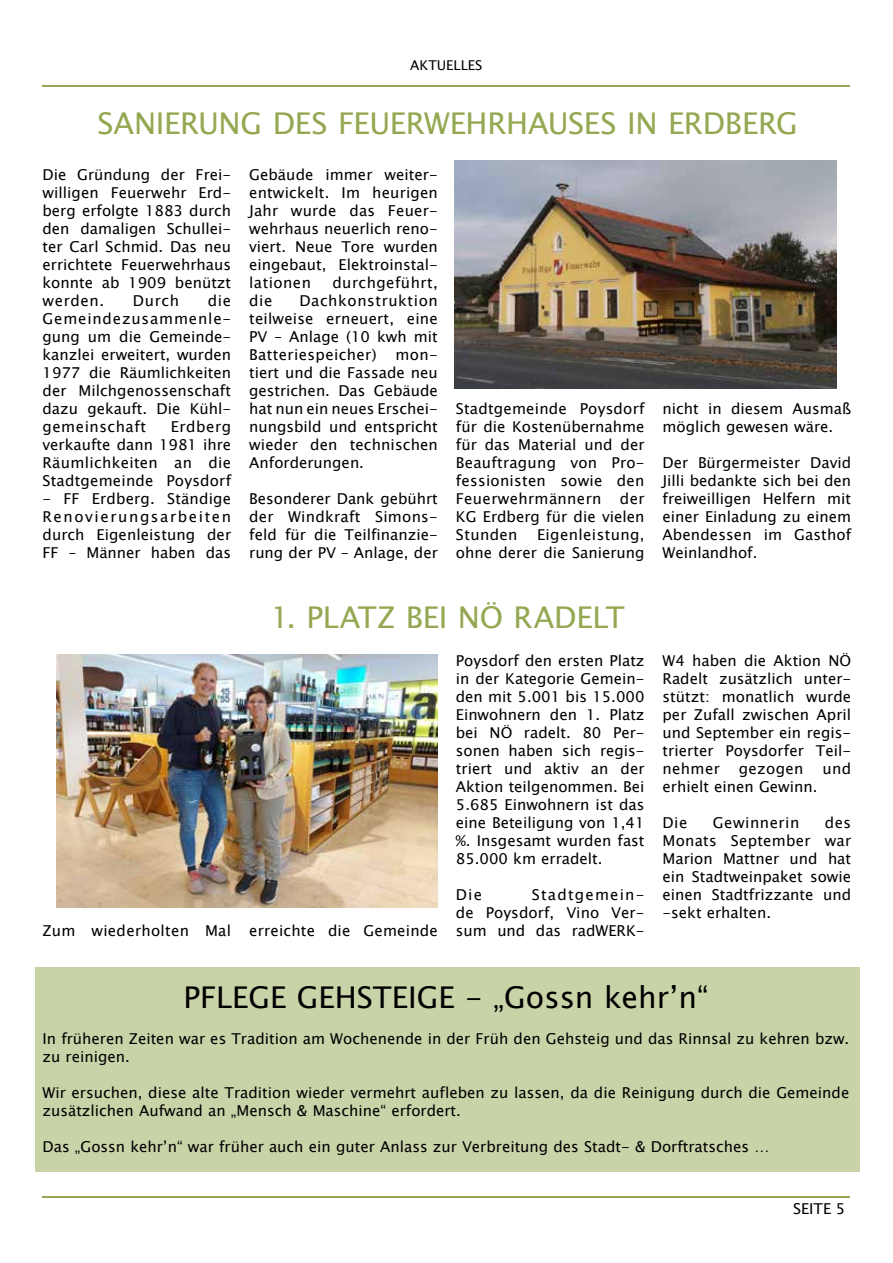
<style>
.page{position:relative;width:893px;height:1263px;background:#fff}
.page>*{position:absolute;margin:0;border:0;box-sizing:border-box;transform-origin:0 0}
.t1{font:30px "Lucida Sans Unicode";letter-spacing:-.01em;color:#94a851}
.t2{font:30px "Lucida Sans Unicode";color:#000}
.t3{font:15px/18px "Lucida Sans Unicode";color:#000;text-align:justify}
.t4{font:15px "Lucida Sans Unicode";letter-spacing:.03em;color:#000}
.t5{font:15px "Lucida Sans Unicode";letter-spacing:.035em;color:#000}
.t6{font:15px "Lucida Sans Unicode";letter-spacing:.025em;color:#000}
.t7{font:13.5px "Lucida Sans Unicode";color:#000}
</style>
<div class="page">
<hr style="left:43px;top:85px;width:807px;height:1px;background:#94a851">
<hr style="left:43px;top:1197px;width:807px;height:1px;background:#94a851">
<img style="left:455px;top:161px;width:382px;height:227px">
<img style="left:56px;top:654px;width:382px;height:253px">
<div style="left:35px;top:967px;width:825px;height:204px;background:#c9d3a8"></div>
<p class="t7" style="left:410px;top:54px;width:74px">AKTUELLES</p>
<h1 class="t1" style="left:98px;top:99px;width:702px">SANIERUNG DES FEUERWEHRHAUSES IN ERDBERG</h1>
<p class="t3" style="left:43px;top:166px;width:190px">Die Gründung der Frei&shy;willigen Feuerwehr Erd&shy;berg erfolgte 1883 durch den damaligen Schullei&shy;ter Carl Schmid. Das neu errichtete Feuerwehrhaus konnte ab 1909 benützt werden.</p>
<p class="t3" style="left:43px;top:292px;width:190px;text-indent:165px">die Gemeindezusammenle&shy;gung um die Gemeinde&shy;kanzlei erweitert, wurden 1977 die Räumlichkeiten der Milchgenossenschaft dazu gekauft. Die Kühl&shy;gemeinschaft</p>
<p class="t3" style="left:133px;top:292px;width:48px">Durch</p>
<p class="t3" style="left:43px;top:418px;width:190px;text-indent:128px">Erdberg verkaufte dann 1981 ihre Räumlichkeiten an die Stadtgemeinde Poysdorf</p>
<p class="t3" style="left:43px;top:490px;width:190px">- FF Erdberg. Ständige Renovierungsarbeiten durch Eigenleistung der FF – Männer haben das</p>
<p class="t3" style="left:249px;top:166px;width:190px">Gebäude immer weiter&shy;entwickelt. Im heurigen Jahr wurde das Feuer&shy;wehrhaus neuerlich reno&shy;viert. Neue Tore wurden eingebaut, Elektroinstal&shy;lationen</p>
<p class="t4" style="left:332px;top:271px;width:107px">durchgeführt,</p>
<p class="t3" style="left:249px;top:292px;width:190px;text-indent:50px">Dachkonstruktion teilweise erneuert, eine PV – Anlage (10 kwh mit Batteriespeicher)</p>
<p class="t3" style="left:249px;top:292px;width:25px">die</p>
<p class="t3" style="left:249px;top:346px;width:190px;text-indent:146px">mon&shy;tiert und die Fassade neu gestrichen. Das Gebäude hat nun ein neues Erschei&shy;nungsbild und entspricht wieder den technischen Anforderungen.</p>
<p class="t3" style="left:249px;top:490px;width:190px">Besonderer Dank gebührt der Windkraft Simons&shy;feld für die Teilfinanzie&shy;rung der PV – Anlage, der</p>
<p class="t3" style="left:456px;top:400px;width:190px">Stadtgemeinde Poysdorf für die Kostenübernahme für das Material und der Beauftragung von Pro&shy;fessionisten sowie den Feuerwehrmännern der KG Erdberg für die vielen Stunden</p>
<p class="t3" style="left:456px;top:526px;width:190px;text-align:right">Eigenleistung,<br>ohne derer die Sanierung</p>
<p class="t3" style="left:662px;top:400px;width:190px">nicht in diesem Ausmaß möglich gewesen wäre.</p>
<p class="t3" style="left:662px;top:454px;width:190px">Der Bürgermeister David Jilli bedankte sich bei den freiweilligen Helfern mit einer Einladung zu einem Abendessen im Gasthof Weinlandhof.</p>
<h1 class="t1" style="left:271px;top:594px;width:355px">1. PLATZ BEI NÖ RADELT</h1>
<p class="t3" style="left:43px;top:922px;width:397px">Zum wiederholten Mal erreichte die Gemeinde</p>
<p class="t3" style="left:456px;top:652px;width:190px">Poysdorf den ersten Platz in der Kategorie Gemein&shy;den mit 5.001 bis 15.000<br>Einwohnern den 1. Platz bei NÖ radelt. 80 Per&shy;sonen haben sich regis&shy;triert und aktiv an der Aktion teilgenommen. Bei 5.685 Einwohnern ist das eine Beteiligung von 1,41 %. Insgesamt wurden fast 85.000 km erradelt.</p>
<p class="t3" style="left:456px;top:886px;width:28px">Die</p>
<p class="t3" style="left:456px;top:886px;width:190px;text-indent:76px">Stadtgemein&shy;de Poysdorf, Vino Ver&shy;sum und das radWERK-</p>
<p class="t3" style="left:662px;top:652px;width:190px">W4 haben die Aktion NÖ Radelt zusätzlich unter&shy;stützt: monatlich wurde per Zufall zwischen April und September ein regis&shy;trierter Poysdorfer Teil&shy;nehmer</p>
<p class="t6" style="left:739px;top:757px;width:66px">gezogen</p>
<p class="t3" style="left:822px;top:760px;width:30px">und</p>
<p class="t3" style="left:662px;top:778px;width:157px">erhielt einen Gewinn.</p>
<p class="t3" style="left:662px;top:814px;width:27px">Die</p>
<p class="t5" style="left:713px;top:811px;width:88px">Gewinnerin</p>
<p class="t3" style="left:662px;top:814px;width:190px;text-indent:162px">des Monats September war Marion Mattner und hat ein Stadtweinpaket sowie einen Stadtfrizzante und -sekt erhalten.</p>
<h1 class="t2" style="left:183px;top:974px;width:526px">PFLEGE GEHSTEIGE - „Gossn kehr’n“</h1>
<p class="t3" style="left:43px;top:1030px;width:808px">In früheren Zeiten war es Tradition am Wochenende in der Früh den Gehsteig und das Rinnsal zu kehren bzw. zu reinigen.</p>
<p class="t3" style="left:43px;top:1084px;width:808px">Wir ersuchen, diese alte Tradition wieder vermehrt aufleben zu lassen, da die Reinigung durch die Gemeinde zusätzlichen Aufwand an „Mensch &amp; Maschine“ erfordert.</p>
<p class="t3" style="left:43px;top:1138px;width:728px">Das „Gossn kehr’n“ war früher auch ein guter Anlass zur Verbreitung des Stadt- &amp; Dorftratsches …</p>
<p class="t3" style="left:793px;top:1200px;width:54px">SEITE 5</p>
</div>
